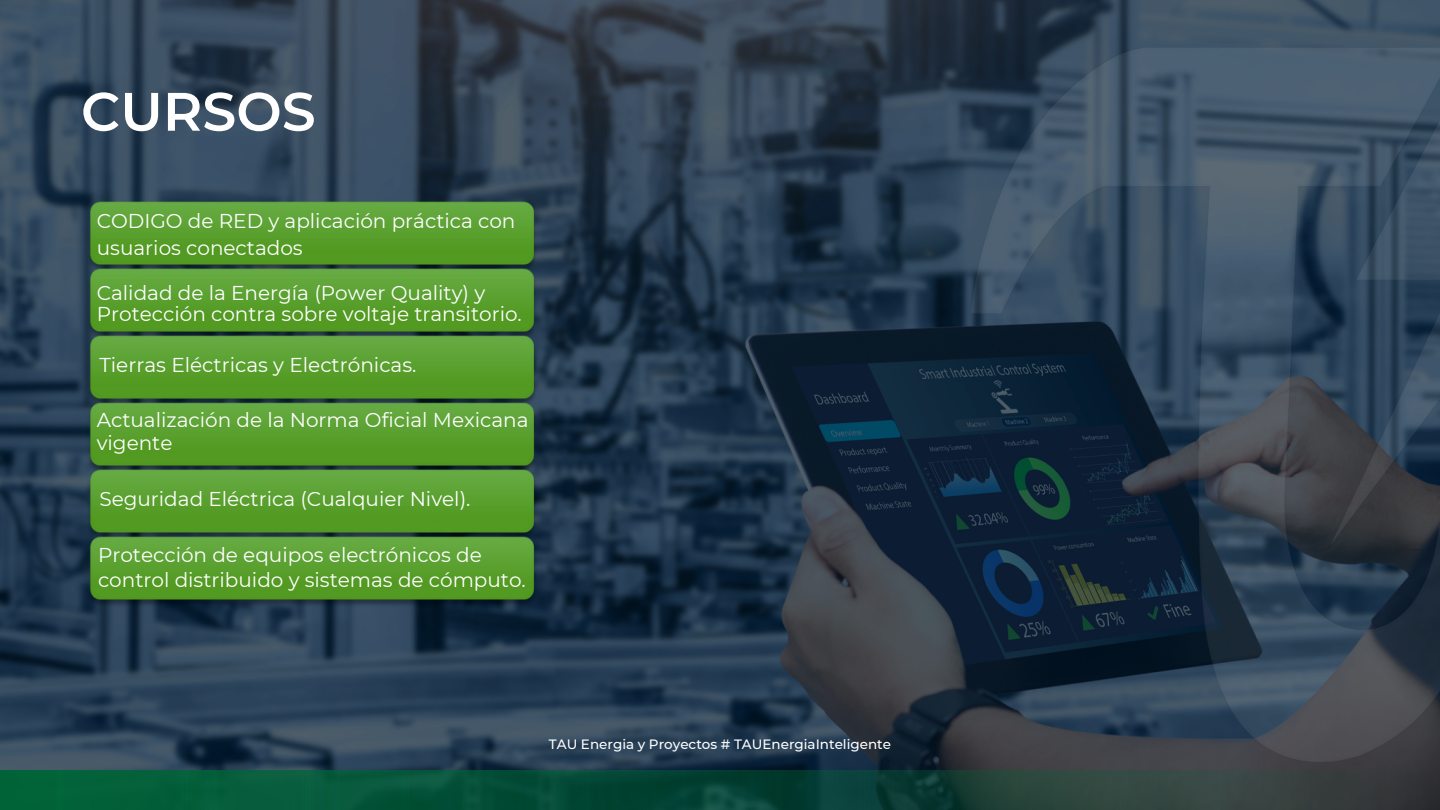
<style>
.page{position:relative;width:1440px;height:810px;background:#fff}
.page>*{position:absolute;margin:0;border:0;box-sizing:border-box;transform-origin:0 0}
.t1{font:600 54px "Montserrat";color:#fff}
.t2{font:20.1px "Montserrat";color:#fff}
.t3{font:19.95px/21.3px "Montserrat";color:#fff}
.t4{font:500 13.5px "Montserrat";color:#fff}
</style>
<div class="page">
<img style="left:0;top:0;width:1440px;height:771px">
<img style="left:81px;top:200px;width:459px;height:67px">
<img style="left:81px;top:267px;width:459px;height:67px">
<img style="left:81px;top:334px;width:459px;height:67px">
<img style="left:81px;top:401px;width:459px;height:67px">
<img style="left:81px;top:468px;width:459px;height:67px">
<img style="left:81px;top:535px;width:459px;height:74px">
<img style="left:0;top:771px;width:1440px;height:39px">
<img style="left:970px;top:47px;width:470px;height:716px">
<p class="t1" style="left:81px;top:78px;width:236px">CURSOS</p>
<h2 class="t3" style="left:97px;top:207px;width:420px;line-height:27px">CODIGO de RED y aplicación práctica con usuarios conectados</h2>
<h2 class="t3" style="left:97px;top:282px;width:427px">Calidad de la Energía (Power Quality) y<br>Protección contra sobre voltaje transitorio.</h2>
<h2 class="t2" style="left:99px;top:353px;width:319px">Tierras Eléctricas y Electrónicas.</h2>
<p class="t3" style="left:97px;top:408px;width:433px;line-height:23.7px">Actualización de la Norma Oficial Mexicana vigente</p>
<h2 class="t3" style="left:99px;top:488px;width:373px">Seguridad Eléctrica (Cualquier Nivel).</h2>
<p class="t3" style="left:98px;top:543px;width:429px;line-height:24.8px">Protección de equipos electrónicos de control distribuido y sistemas de cómputo.</p>
<p class="t4" style="left:549px;top:736px;width:344px">TAU Energia y Proyectos # TAUEnergiaInteligente</p>
</div>
